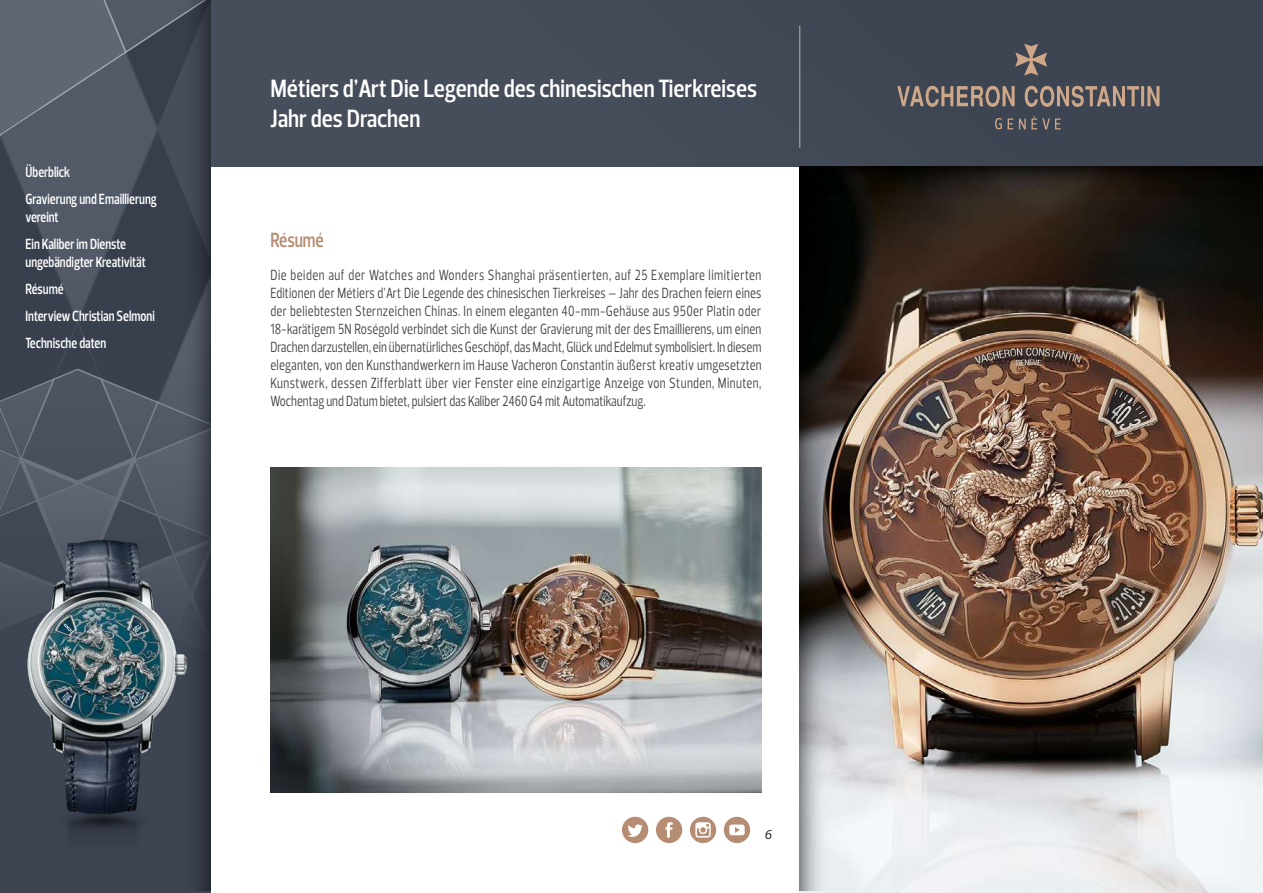
<style>
.page{position:relative;width:1263px;height:893px;background:#fff}
.page>*{position:absolute;margin:0;border:0;box-sizing:border-box;transform-origin:0 0}
.t1{font:600 25.5px/30.6px "Prelo Condensed";color:#fff}
.t2{font:600 21px "Prelo Condensed";color:#b68d72;scale:.9 1}
.t3{font:15px/18px "Prelo Condensed";color:#40403f;text-align:justify;scale:.9 1}
.t4{font:600 15px/27px "Prelo Condensed";color:#fff;scale:.9 1}
.t5{font:italic 12.75px "Prelo";color:#000}
</style>
<div class="page">
<div style="left:210px;top:0;width:1053px;height:166px;background:#474e5b"></div>
<hr style="left:799px;top:26px;width:1px;height:122px;background:#b4b5b7">
<svg style="left:897px;top:44px;width:262px;height:85px"></svg>
<svg style="left:0;top:0;width:163px;height:867px;background:#4b5260"></svg>
<svg style="left:163px;top:0;width:47px;height:891px;background:#404653"></svg>
<svg style="left:622px;top:817px;width:26px;height:26px"></svg>
<svg style="left:656px;top:817px;width:26px;height:26px"></svg>
<svg style="left:724px;top:817px;width:26px;height:26px"></svg>
<svg style="left:690px;top:817px;width:26px;height:26px"></svg>
<img style="left:799px;top:214px;width:464px;height:679px">
<img style="left:270px;top:467px;width:491px;height:326px">
<svg style="left:799px;top:166px;width:48px;height:725px;background:#605f5f"></svg>
<svg style="left:800px;top:166px;width:463px;height:48px;background:#19140f"></svg>
<img style="left:20px;top:826px;width:165px;height:48px">
<img style="left:0;top:526px;width:208px;height:300px">
<p class="t4" style="left:26px;top:158px;width:147px">Überblick<br>Gravierung und Emaillierung</p>
<p class="t4" style="left:26px;top:203px;width:113px">vereint<br>Ein Kaliber im Dienste</p>
<p class="t4" style="left:26px;top:248px;width:145px">ungebändigter Kreativität<br>Résumé<br>Interview Christian Selmoni<br>Technische daten</p>
<h1 class="t1" style="left:270px;top:73px;width:488px">Métiers d’Art Die Legende des chinesischen Tierkreises<br>Jahr des Drachen</h1>
<h2 class="t2" style="left:270px;top:227px;width:61px">Résumé</h2>
<p class="t3" style="left:270px;top:266px;width:547px">Die beiden auf der Watches and Wonders Shanghai präsentierten, auf 25 Exemplare limitierten Editionen der Métiers d’Art Die Legende des chinesischen Tierkreises – Jahr des Drachen feiern eines der beliebtesten Sternzeichen Chinas. In einem eleganten 40-mm-Gehäuse aus 950er Platin oder 18-karätigem 5N Roségold verbindet sich die Kunst der Gravierung mit der des Emaillierens, um einen Drachen darzustellen, ein übernatürliches Geschöpf, das Macht, Glück und Edelmut symbolisiert. In diesem eleganten, von den Kunsthandwerkern im Hause Vacheron Constantin äußerst kreativ umgesetzten Kunstwerk, dessen Zifferblatt über vier Fenster eine einzigartige Anzeige von Stunden, Minuten, Wochentag und Datum bietet, pulsiert das Kaliber 2460 G4 mit Automatikaufzug.</p>
<p class="t5" style="left:764px;top:826px;width:9px">6</p>
</div>
